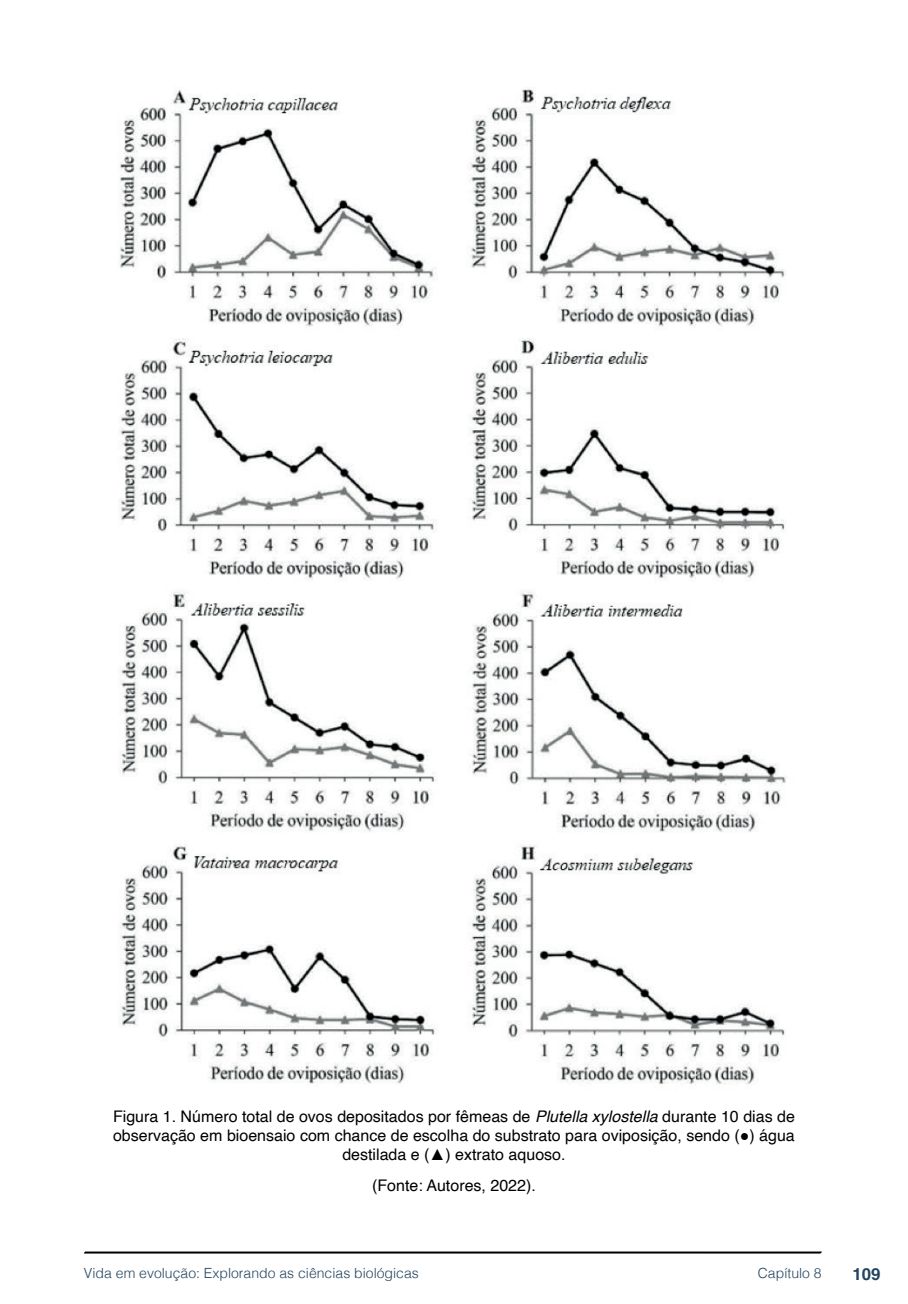
<style>
.page{position:relative;width:908px;height:1304px;background:#fff}
.page>*{position:absolute;margin:0;border:0;box-sizing:border-box;transform-origin:0 0}
.t1{font:700 16.8px "Helvetica";color:#23445f}
.imagens_graf_tab{font:16px/19.2px "Helvetica";color:#000;text-align:center}
.t2{font:300 14px "Helvetica";color:#23445f}
.s1{font-style:italic}
.s2{font-family:"Arial"}
</style>
<div class="page">
<svg style="left:84px;top:1251px;width:737px;height:3px;background:#515151"></svg>
<img style="left:118px;top:87px;width:668px;height:998px">
<p class="imagens_graf_tab" style="left:113px;top:1107px;width:683px">Figura 1. Número total de ovos depositados por fêmeas de <span class="s1">Plutella xylostella</span> durante 10 dias de observação em bioensaio com chance de escolha do substrato para oviposição, sendo (●) água destilada e (<span class="s2">▲</span>) extrato aquoso.</p>
<p class="imagens_graf_tab" style="left:372px;top:1176px;width:165px">(Fonte: Autores, 2022).</p>
<p class="t2" style="left:84px;top:1261px;width:336px">Vida em evolução: Explorando as ciências biológicas</p>
<p class="t2" style="left:757px;top:1261px;width:65px">Capítulo 8</p>
<p class="t1" style="left:851px;top:1264px;width:30px">109</p>
</div>
